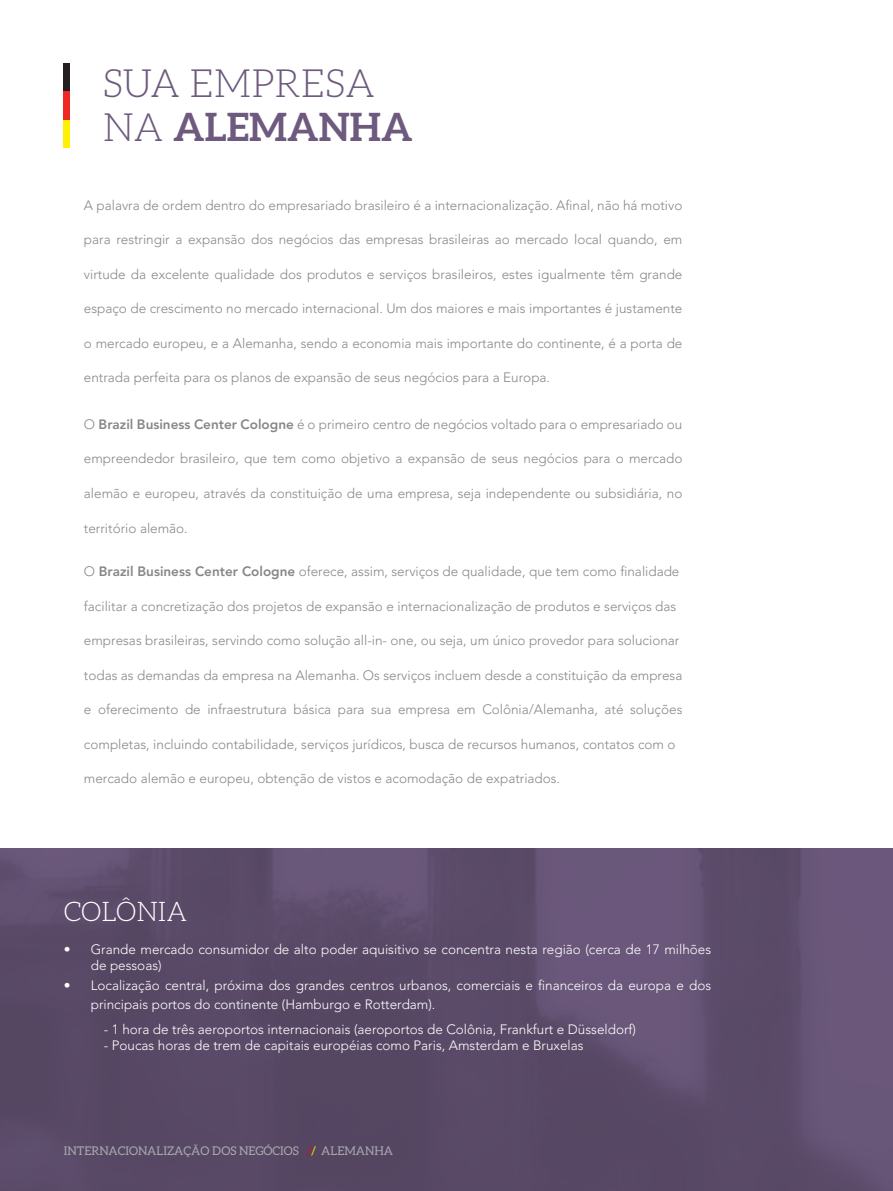
<style>
.page{position:relative;width:893px;height:1191px;background:#fff}
.page>*{position:absolute;margin:0;border:0;box-sizing:border-box;transform-origin:0 0}
.t1{font:300 39px "Aleo";color:#6d5a7e}
.t2{font:700 39px "Aleo";color:#6d5a7e}
.t3{font:300 27px "Aleo";color:#fff}
.t4{font:300 13.5px "Avenir";color:#878787}
.t5{font:300 13.5px/16.5px "Avenir";color:#fff}
.t6{font:12px "Aleo";color:#a8a9ad}
.s1{font-weight:300}
.s2{font-weight:800}
.s3{color:#e30613}
.s4{color:#fff101}
</style>
<div class="page">
<img style="left:0;top:848px;width:893px;height:343px">
<div style="left:64px;top:64px;width:6px;height:28px;background:#231f20"></div>
<div style="left:64px;top:120px;width:6px;height:28px;background:#fff101"></div>
<div style="left:64px;top:92px;width:6px;height:28px;background:#ee2823"></div>
<p class="t1" style="left:103px;top:62px;width:274px">SUA EMPRESA</p>
<p class="t2" style="left:103px;top:104px;width:312px"><span class="s1">NA</span> ALEMANHA</p>
<p class="t4" style="left:84px;top:197px;width:600px">A palavra de ordem dentro do empresariado brasileiro é a internacionalização. Afinal, não há motivo</p>
<p class="t4" style="left:84px;top:232px;width:600px">para restringir a expansão dos negócios das empresas brasileiras ao mercado local quando, em</p>
<p class="t4" style="left:84px;top:266px;width:600px">virtude da excelente qualidade dos produtos e serviços brasileiros, estes igualmente têm grande</p>
<p class="t4" style="left:84px;top:301px;width:600px">espaço de crescimento no mercado internacional. Um dos maiores e mais importantes é justamente</p>
<p class="t4" style="left:84px;top:335px;width:600px">o mercado europeu, e a Alemanha, sendo a economia mais importante do continente, é a porta de</p>
<p class="t4" style="left:84px;top:370px;width:468px">entrada perfeita para os planos de expansão de seus negócios para a Europa.</p>
<p class="t4" style="left:84px;top:416px;width:600px">O <span class="s2">Brazil Business Center Cologne</span> é o primeiro centro de negócios voltado para o empresariado ou</p>
<p class="t4" style="left:84px;top:451px;width:600px">empreendedor brasileiro, que tem como objetivo a expansão de seus negócios para o mercado</p>
<p class="t4" style="left:84px;top:485px;width:600px">alemão e europeu, através da constituição de uma empresa, seja independente ou subsidiária, no</p>
<p class="t4" style="left:84px;top:520px;width:105px">território alemão.</p>
<p class="t4" style="left:84px;top:563px;width:597px">O <span class="s2">Brazil Business Center Cologne</span> oferece, assim, serviços de qualidade, que tem como finalidade</p>
<p class="t4" style="left:84px;top:598px;width:594px">facilitar a concretização dos projetos de expansão e internacionalização de produtos e serviços das</p>
<p class="t4" style="left:84px;top:632px;width:597px">empresas brasileiras, servindo como solução all-in- one, ou seja, um único provedor para solucionar</p>
<p class="t4" style="left:84px;top:667px;width:600px">todas as demandas da empresa na Alemanha. Os serviços incluem desde a constituição da empresa</p>
<p class="t4" style="left:84px;top:701px;width:600px">e oferecimento de infraestrutura básica para sua empresa em Colônia/Alemanha, até soluções</p>
<p class="t4" style="left:84px;top:736px;width:593px">completas, incluindo contabilidade, serviços jurídicos, busca de recursos humanos, contatos com o</p>
<p class="t4" style="left:84px;top:770px;width:478px">mercado alemão e europeu, obtenção de vistos e acomodação de expatriados.</p>
<p class="t3" style="left:64px;top:896px;width:125px">COLÔNIA</p>
<p class="t5" style="left:91px;top:941px;width:622px;text-indent:-27px">• Grande mercado consumidor de alto poder aquisitivo se concentra nesta região (cerca de 17 milhões de pessoas)</p>
<p class="t5" style="left:91px;top:975px;width:622px;line-height:19.5px;text-indent:-27px">• Localização central, próxima dos grandes centros urbanos, comerciais e financeiros da europa e dos principais portos do continente (Hamburgo e Rotterdam).</p>
<p class="t5" style="left:104px;top:1021px;width:534px">- 1 hora de três aeroportos internacionais (aeroportos de Colônia, Frankfurt e Düsseldorf)</p>
<p class="t5" style="left:104px;top:1037px;width:481px">- Poucas horas de trem de capitais européias como Paris, Amsterdam e Bruxelas</p>
<p class="t6" style="left:64px;top:1143px;width:331px">INTERNACIONALIZAÇÃO DOS NEGÓCIOS <span class="s3">/</span><span class="s4">/</span> ALEMANHA</p>
</div>
